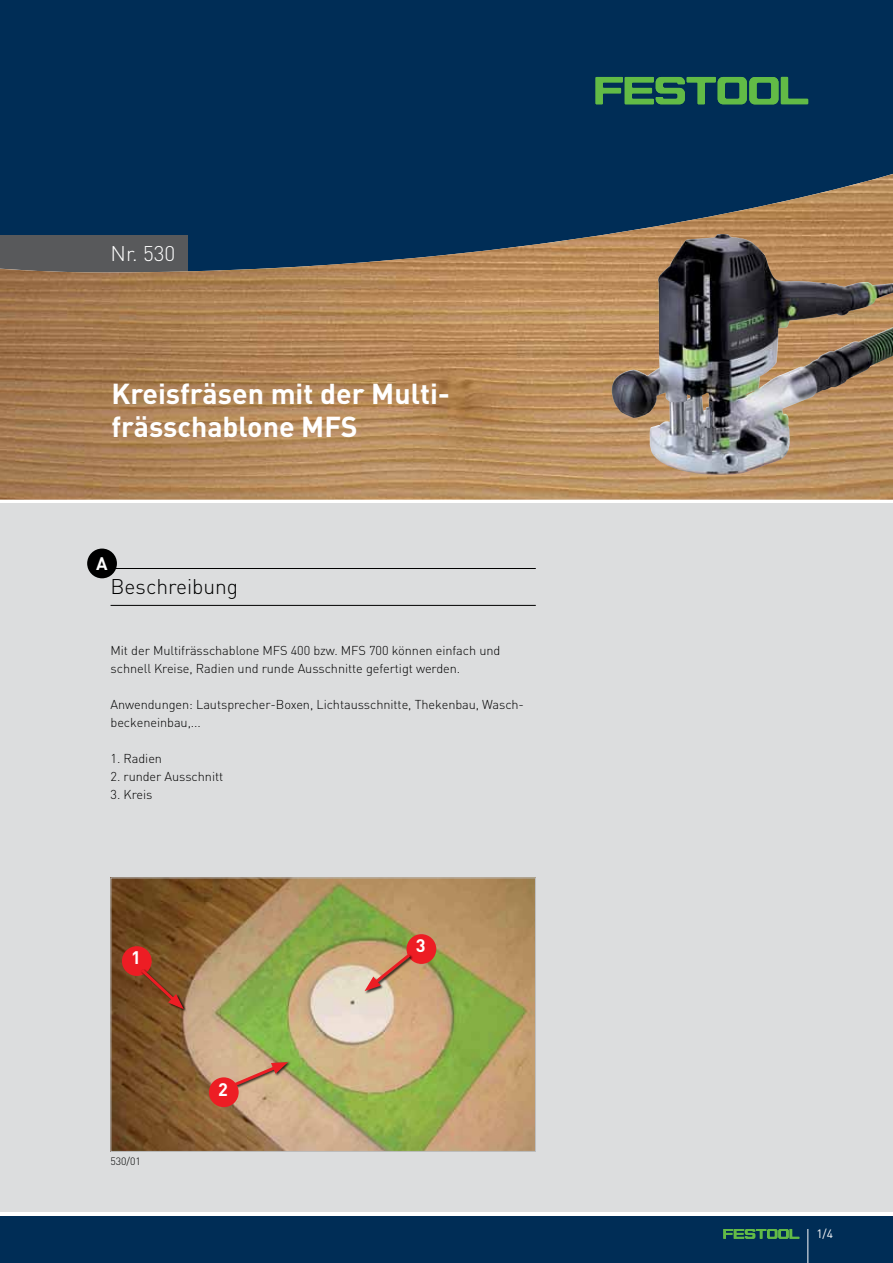
<style>
.page{position:relative;width:893px;height:1263px;background:#fff}
.page>*{position:absolute;margin:0;border:0;box-sizing:border-box;transform-origin:0 0}
.t1{font:700 28.5px/33px "DIN Pro";color:#fff}
.t2{font:300 21px "DIN Pro";color:#000}
.t3{font:300 21px "DIN Pro";color:#fff}
.t4{font:700 18px "DIN Pro";color:#fff}
.t5{font:300 12.75px/18px "DIN Pro";letter-spacing:-.005em;color:#000}
.t6{font:12px "DIN Pro";color:#fff}
.t7{font:300 10.5px "DIN Pro";color:#000}
</style>
<div class="page">
<div style="left:0;top:1216px;width:893px;height:47px;background:#002d56"></div>
<svg style="left:723px;top:1229px;width:76px;height:10px"></svg>
<hr style="left:807px;top:1229px;width:1px;height:34px;background:#fff">
<div style="left:0;top:0;width:893px;height:310px;background:#002d56"></div>
<div style="left:0;top:504px;width:893px;height:708px;background:#dcddde"></div>
<img style="left:0;top:174px;width:893px;height:326px">
<svg style="left:596px;top:77px;width:212px;height:27px"></svg>
<img style="left:113px;top:880px;width:421px;height:270px">
<div style="left:111px;top:878px;width:425px;height:274px;border:1px solid #bcbec0"></div>
<hr style="left:111px;top:568px;width:425px;height:1px;background:#000">
<hr style="left:111px;top:605px;width:425px;height:1px;background:#000">
<div style="left:87px;top:549px;width:30px;height:29px;background:#000;border-radius:50%"></div>
<img style="left:611px;top:234px;width:271px;height:244px">
<div style="left:234px;top:1061px;width:58px;height:28px;background:#000;opacity:.75"></div>
<svg style="left:232px;top:1062px;width:56px;height:26px"></svg>
<div style="left:209px;top:1077px;width:30px;height:30px;background:#ed1d24;border-radius:50%"></div>
<div style="left:122px;top:946px;width:30px;height:30px;background:#ed1d24;border-radius:50%"></div>
<div style="left:406px;top:934px;width:30px;height:30px;background:#ed1d24;border-radius:50%"></div>
<div style="left:141px;top:969px;width:46px;height:43px;background:#000;opacity:.75"></div>
<svg style="left:138px;top:966px;width:46px;height:43px;background:#864623"></svg>
<div style="left:364px;top:954px;width:49px;height:40px;background:#000;opacity:.75"></div>
<svg style="left:364px;top:951px;width:49px;height:40px;background:#cc9472"></svg>
<h2 class="t3" style="left:111px;top:239px;width:66px">Nr. 530</h2>
<h1 class="t1" style="left:111px;top:376px;width:340px">Kreisfräsen mit der Multi&shy;frässchablone MFS</h1>
<h3 class="t4" style="left:96px;top:551px;width:13px">A</h3>
<h2 class="t2" style="left:111px;top:572px;width:129px">Beschreibung</h2>
<p class="t5" style="left:111px;top:641px;width:391px">Mit der Multifrässchablone MFS 400 bzw. MFS 700 können einfach und schnell Kreise, Radien und runde Ausschnitte gefertigt werden.</p>
<p class="t5" style="left:111px;top:695px;width:415px">Anwendungen: Lautsprecher-Boxen, Lichtausschnitte, Thekenbau, Wasch&shy;beckeneinbau,...</p>
<p class="t5" style="left:111px;top:749px;width:53px">1. Radien</p>
<p class="t5" style="left:111px;top:767px;width:114px">2. runder Ausschnitt</p>
<p class="t5" style="left:111px;top:785px;width:43px">3. Kreis</p>
<h3 class="t4" style="left:131px;top:946px;width:11px">1</h3>
<p class="t7" style="left:111px;top:1154px;width:32px">530/01</p>
<h3 class="t4" style="left:218px;top:1077px;width:11px">2</h3>
<h3 class="t4" style="left:416px;top:934px;width:11px">3</h3>
<p class="t6" style="left:816px;top:1225px;width:18px">1/4</p>
</div>
